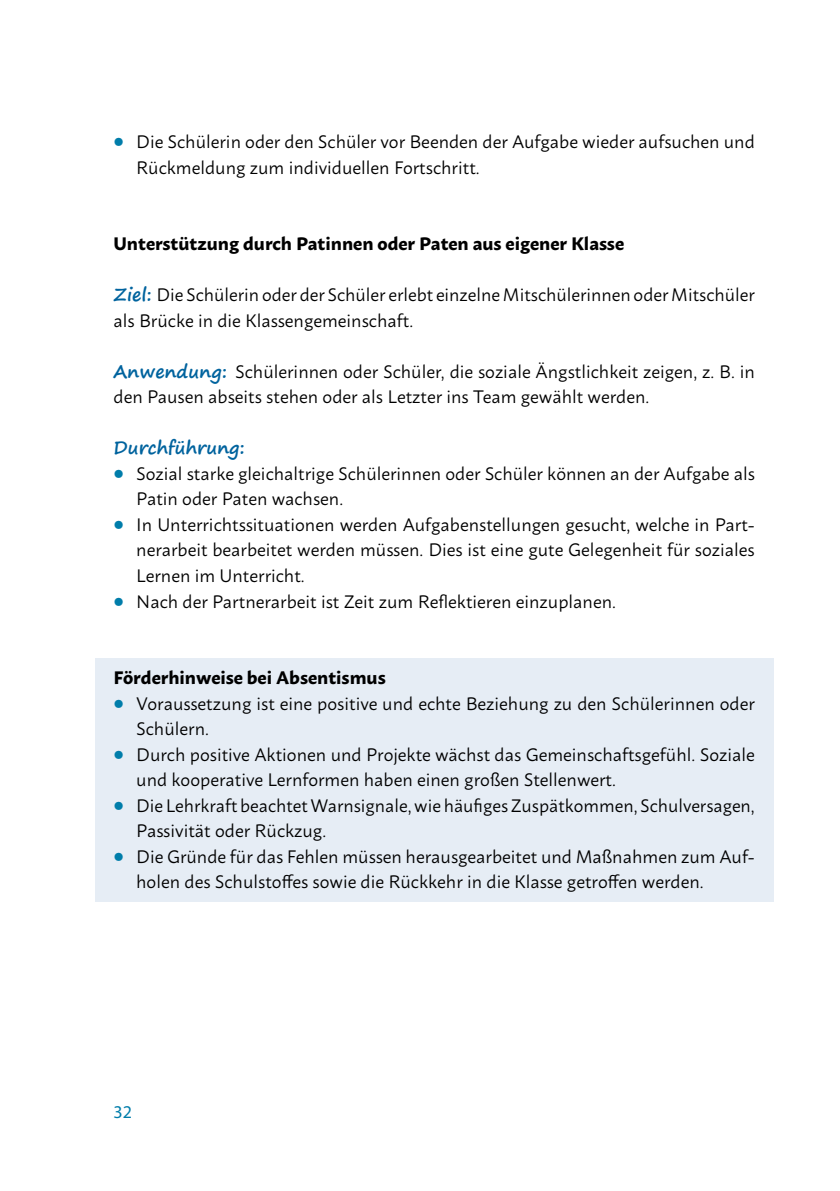
<style>
.page{position:relative;width:840px;height:1191px;background:#fff}
.page>*{position:absolute;margin:0;border:0;box-sizing:border-box;transform-origin:0 0}
.Text_Absatz{font:18px/25.6px "Macho";color:#000}
.Text_Absatz-2{font:700 18px "Macho";color:#000}
.Text_Absatz-3{font:700 18px "Segoe Print";color:#00639e}
.t1{font:18px "Myriad Pro";color:#007daa}
.s1{font-family:"Myriad Pro";font-weight:700;font-size:31.2px;color:#007daa}
.s2{font-family:"Segoe Print";font-weight:700;color:#00639e}
</style>
<div class="page">
<div style="left:95px;top:658px;width:678px;height:244px;background:#e6edf5"></div>
<p class="Text_Absatz" style="left:136px;top:127px;width:620px;text-indent:-23px"><span class="s1">•</span> Die Schülerin oder den Schüler vor Beenden der Aufgabe wieder aufsuchen und<br>Rückmeldung zum individuellen Fortschritt.</p>
<p class="Text_Absatz-2" style="left:113px;top:228px;width:512px">Unterstützung durch Patinnen oder Paten aus eigener Klasse</p>
<p class="Text_Absatz" style="left:113px;top:280px;width:642px"><span class="s2">Ziel:</span> Die Schülerin oder der Schüler erlebt einzelne Mitschülerinnen oder Mitschüler als Brücke in die Klassengemeinschaft.</p>
<p class="Text_Absatz" style="left:113px;top:357px;width:642px"><span class="s2">Anwendung:</span> Schülerinnen oder Schüler, die soziale Ängstlichkeit zeigen, z. B. in den Pausen abseits stehen oder als Letzter ins Team gewählt werden.</p>
<p class="Text_Absatz-3" style="left:113px;top:431px;width:133px">Durchführung:</p>
<p class="Text_Absatz" style="left:136px;top:459px;width:620px;text-indent:-23px"><span class="s1">•</span> Sozial starke gleichaltrige Schülerinnen oder Schüler können an der Aufgabe als<br>Patin oder Paten wachsen.</p>
<p class="Text_Absatz" style="left:136px;top:510px;width:619px;text-align:justify;text-indent:-23px"><span class="s1">•</span> In Unterrichtssituationen werden Aufgabenstellungen gesucht, welche in Part&shy;nerarbeit bearbeitet werden müssen. Dies ist eine gute Gelegenheit für soziales Lernen im Unterricht.</p>
<p class="Text_Absatz" style="left:113px;top:586px;width:503px"><span class="s1">•</span> Nach der Partnerarbeit ist Zeit zum Reflektieren einzuplanen.</p>
<p class="Text_Absatz-2" style="left:113px;top:661px;width:273px">Förderhinweise bei Absentismus</p>
<p class="Text_Absatz" style="left:136px;top:688px;width:619px;text-indent:-23px"><span class="s1">•</span> Voraussetzung ist eine positive und echte Beziehung zu den Schülerinnen oder<br>Schülern.</p>
<p class="Text_Absatz" style="left:136px;top:739px;width:619px;text-indent:-23px"><span class="s1">•</span> Durch positive Aktionen und Projekte wächst das Gemeinschaftsgefühl. Soziale und kooperative Lernformen haben einen großen Stellenwert.</p>
<p class="Text_Absatz" style="left:136px;top:790px;width:619px;text-indent:-23px"><span class="s1">•</span> Die Lehrkraft beachtet Warnsignale, wie häufiges Zuspätkommen, Schulversagen,<br>Passivität oder Rückzug.</p>
<p class="Text_Absatz" style="left:136px;top:841px;width:619px;text-indent:-23px"><span class="s1">•</span> Die Gründe für das Fehlen müssen herausgearbeitet und Maßnahmen zum Auf&shy;holen des Schulstoffes sowie die Rückkehr in die Klasse getroffen werden.</p>
<p class="t1" style="left:113px;top:1100px;width:20px">32</p>
</div>
